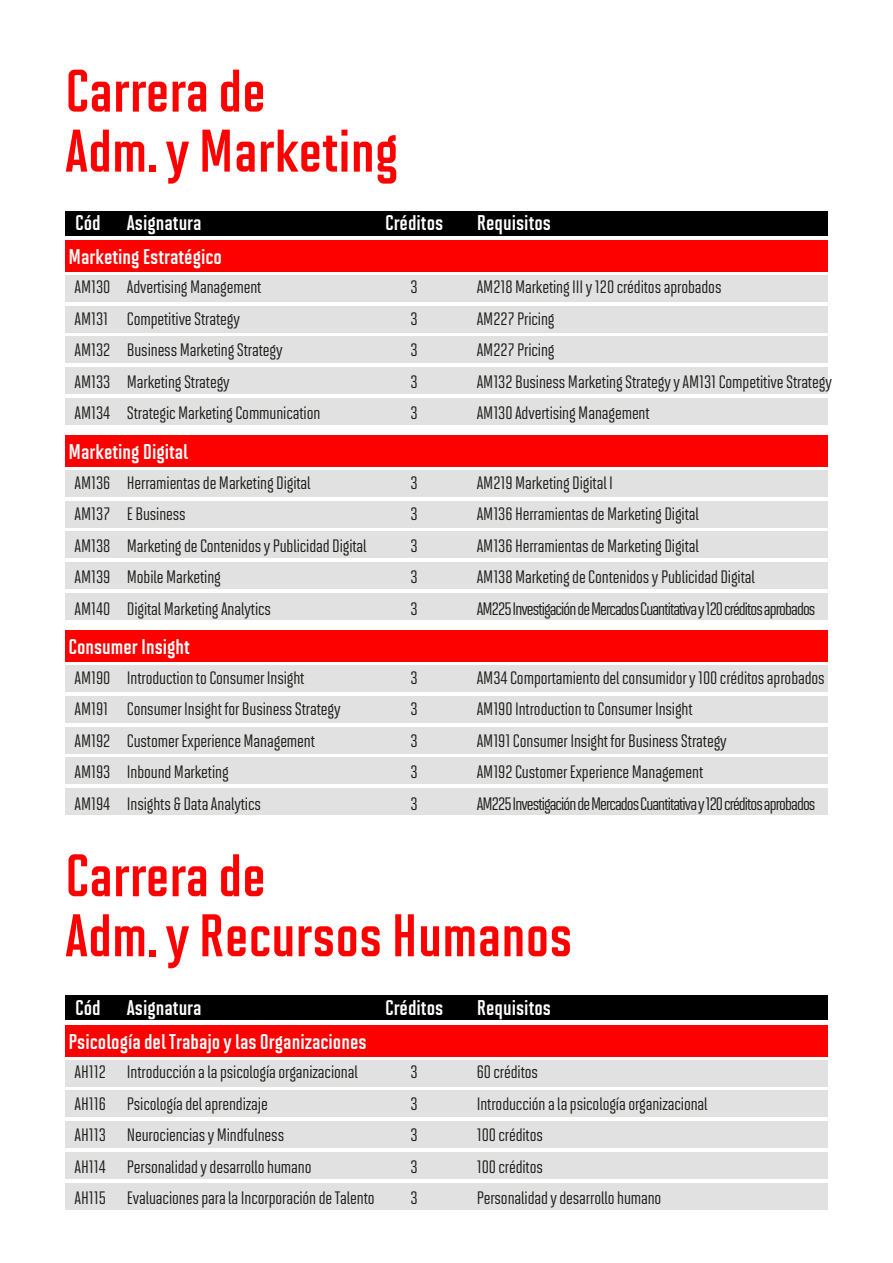
<style>
.page{position:relative;width:893px;height:1263px;background:#fff}
.page>*{position:absolute;margin:0;border:0;box-sizing:border-box;transform-origin:0 0}
.t1{font:700 60px/60px "Solano Gothic MVB Pro";color:#fd0000}
.t2{font:700 21.3px "Solano Gothic MVB Std";color:#fff}
.t3{font:500 18px/31.5px "Solano Gothic Pro MVB";letter-spacing:-.005em;color:#1d1d1b;text-align:justify}
</style>
<div class="page">
<div style="left:65px;top:275px;width:763px;height:27px;background:#e1e1e1"></div>
<div style="left:65px;top:306px;width:763px;height:27px;background:#e1e1e1"></div>
<div style="left:65px;top:336px;width:763px;height:27px;background:#e1e1e1"></div>
<div style="left:65px;top:367px;width:763px;height:27px;background:#e1e1e1"></div>
<div style="left:65px;top:398px;width:763px;height:27px;background:#e1e1e1"></div>
<div style="left:65px;top:241px;width:763px;height:31px;background:#fd0000"></div>
<div style="left:65px;top:470px;width:763px;height:27px;background:#e1e1e1"></div>
<div style="left:65px;top:501px;width:763px;height:27px;background:#e1e1e1"></div>
<div style="left:65px;top:531px;width:763px;height:27px;background:#e1e1e1"></div>
<div style="left:65px;top:562px;width:763px;height:27px;background:#e1e1e1"></div>
<div style="left:65px;top:593px;width:763px;height:27px;background:#e1e1e1"></div>
<div style="left:65px;top:436px;width:763px;height:31px;background:#fd0000"></div>
<div style="left:65px;top:211px;width:763px;height:25px;background:#000"></div>
<div style="left:65px;top:1059px;width:763px;height:27px;background:#e1e1e1"></div>
<div style="left:65px;top:1090px;width:763px;height:27px;background:#e1e1e1"></div>
<div style="left:65px;top:1121px;width:763px;height:27px;background:#e1e1e1"></div>
<div style="left:65px;top:1152px;width:763px;height:27px;background:#e1e1e1"></div>
<div style="left:65px;top:1182px;width:763px;height:27px;background:#e1e1e1"></div>
<div style="left:65px;top:1025px;width:763px;height:31px;background:#fd0000"></div>
<div style="left:65px;top:995px;width:763px;height:25px;background:#000"></div>
<div style="left:65px;top:665px;width:763px;height:27px;background:#e1e1e1"></div>
<div style="left:65px;top:696px;width:763px;height:27px;background:#e1e1e1"></div>
<div style="left:65px;top:726px;width:763px;height:27px;background:#e1e1e1"></div>
<div style="left:65px;top:757px;width:763px;height:27px;background:#e1e1e1"></div>
<div style="left:65px;top:788px;width:763px;height:27px;background:#e1e1e1"></div>
<div style="left:65px;top:631px;width:763px;height:31px;background:#fd0000"></div>
<h1 class="t1" style="left:65px;top:63px;width:335px">Carrera de<br>Adm. y Marketing</h1>
<p class="t2" style="left:75px;top:211px;width:128px">Cód Asignatura</p>
<p class="t2" style="left:385px;top:211px;width:60px">Créditos</p>
<p class="t2" style="left:477px;top:211px;width:76px">Requisitos</p>
<p class="t2" style="left:69px;top:245px;width:155px">Marketing Estratégico</p>
<p class="t3" style="left:74px;top:271px;width:37px">AM130<br>AM131<br>AM132<br>AM133<br>AM134</p>
<p class="t3" style="left:127px;top:271px;width:195px;text-align:left">Advertising Management<br>Competitive Strategy<br>Business Marketing Strategy<br>Marketing Strategy<br>Strategic Marketing Communication</p>
<p class="t3" style="left:477px;top:271px;width:357px;text-align:left">AM218 Marketing III y 120 créditos aprobados<br>AM227 Pricing<br>AM227 Pricing<br>AM132 Business Marketing Strategy y AM131 Competitive Strategy AM130 Advertising Management</p>
<p class="t3" style="left:411px;top:271px;width:9px">3<br>3<br>3<br>3<br>3</p>
<p class="t2" style="left:69px;top:440px;width:121px">Marketing Digital</p>
<p class="t3" style="left:74px;top:466px;width:37px">AM136<br>AM137<br>AM138<br>AM139<br>AM140</p>
<p class="t3" style="left:127px;top:466px;width:241px;text-align:left">Herramientas de Marketing Digital<br>E Business<br>Marketing de Contenidos y Publicidad Digital<br>Mobile Marketing<br>Digital Marketing Analytics</p>
<p class="t3" style="left:477px;top:466px;width:340px;text-align:left">AM219 Marketing Digital I<br>AM136 Herramientas de Marketing Digital<br>AM136 Herramientas de Marketing Digital<br>AM138 Marketing de Contenidos y Publicidad Digital<br>AM225 Investigación de Mercados Cuantitativa y 120 créditos aprobados</p>
<p class="t3" style="left:411px;top:466px;width:9px">3<br>3<br>3<br>3<br>3</p>
<p class="t2" style="left:69px;top:635px;width:123px">Consumer Insight</p>
<p class="t3" style="left:74px;top:661px;width:37px">AM190<br>AM191<br>AM192<br>AM193<br>AM194</p>
<p class="t3" style="left:127px;top:661px;width:215px;text-align:left">Introduction to Consumer Insight<br>Consumer Insight for Business Strategy<br>Customer Experience Management<br>Inbound Marketing<br>Insights &amp; Data Analytics</p>
<p class="t3" style="left:477px;top:661px;width:350px;text-align:left">AM34 Comportamiento del consumidor y 100 créditos aprobados AM190 Introduction to Consumer Insight<br>AM191 Consumer Insight for Business Strategy<br>AM192 Customer Experience Management<br>AM225 Investigación de Mercados Cuantitativa y 120 créditos aprobados</p>
<p class="t3" style="left:411px;top:661px;width:9px">3<br>3<br>3<br>3<br>3</p>
<h1 class="t1" style="left:65px;top:847px;width:509px">Carrera de<br>Adm. y Recursos Humanos</h1>
<p class="t2" style="left:75px;top:996px;width:128px">Cód Asignatura</p>
<p class="t2" style="left:385px;top:996px;width:60px">Créditos</p>
<p class="t2" style="left:477px;top:996px;width:76px">Requisitos</p>
<p class="t2" style="left:69px;top:1030px;width:300px">Psicología del Trabajo y las Organizaciones</p>
<p class="t3" style="left:74px;top:1055px;width:33px">AH112<br>AH116<br>AH113<br>AH114<br>AH115</p>
<p class="t3" style="left:127px;top:1055px;width:249px;text-align:left">Introducción a la psicología organizacional Psicología del aprendizaje<br>Neurociencias y Mindfulness<br>Personalidad y desarrollo humano Evaluaciones para la Incorporación de Talento</p>
<p class="t3" style="left:477px;top:1055px;width:232px;text-align:left">60 créditos<br>Introducción a la psicología organizacional<br>100 créditos<br>100 créditos<br>Personalidad y desarrollo humano</p>
<p class="t3" style="left:411px;top:1055px;width:9px">3<br>3<br>3<br>3<br>3</p>
</div>
